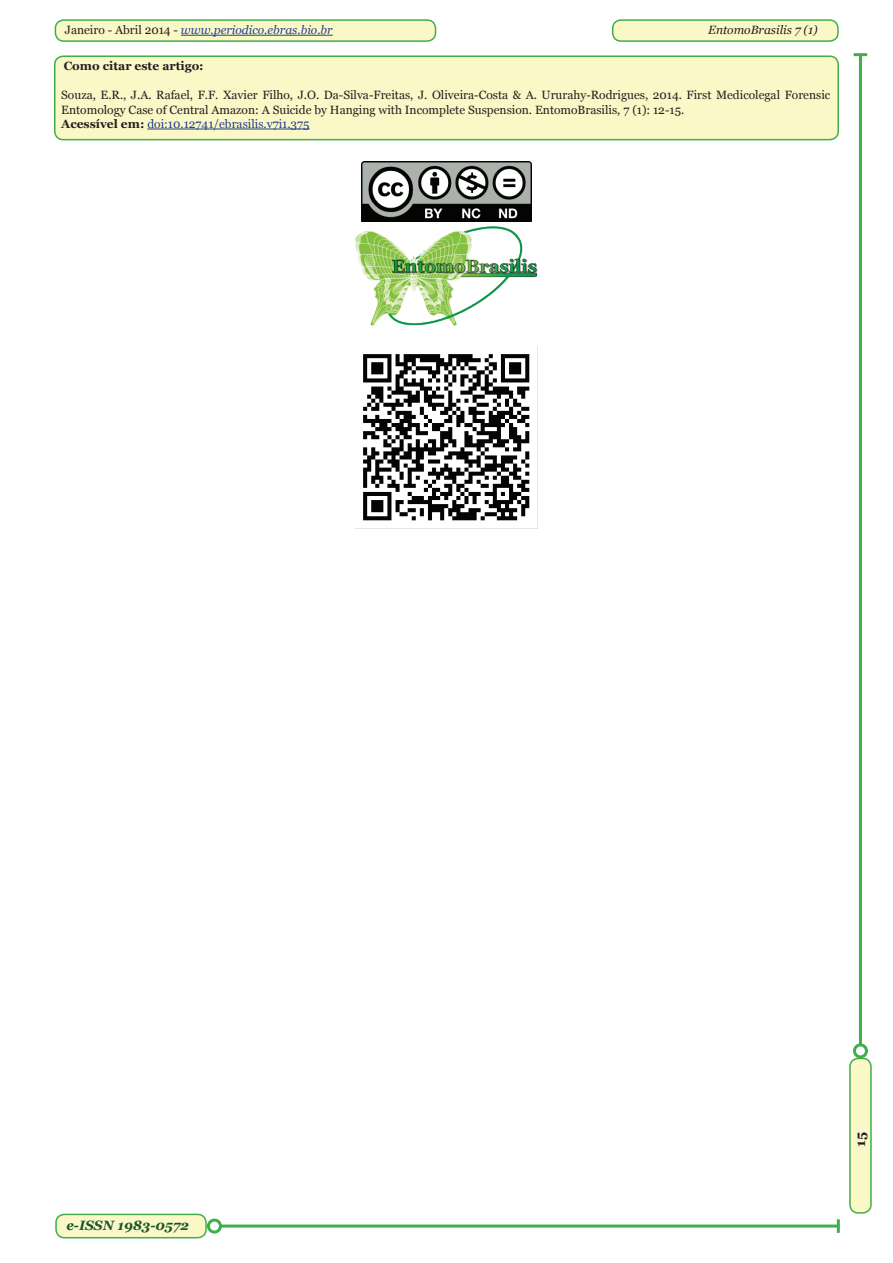
<style>
.page{position:relative;width:893px;height:1263px;background:#fff}
.page>*{position:absolute;margin:0;border:0;box-sizing:border-box;transform-origin:0 0}
.t1{font:italic 700 13.5px "Georgia";color:#19552a}
.t2{font:700 13.5px "Georgia";color:#231f20}
.t3{font:12px/14.4px "Georgia";color:#231f20}
.t4{font:italic 12px "Georgia";color:#253f8e}
.t5{font:700 12px "Georgia";color:#231f20}
.t6{font:italic 12px "Georgia";color:#231f20}
.s1{font-style:normal;color:#231f20}
.s2{font-weight:700}
.s3{color:#253f8e}
</style>
<div class="page">
<div style="left:55px;top:20px;width:381px;height:21px;background:#fbf8c7;border-radius:9px"></div>
<hr style="left:181px;top:35px;width:152px;height:1px;background:#253f8e">
<div style="left:55px;top:19px;width:381px;height:23px;border:2px solid #40ae49;border-radius:9px"></div>
<div style="left:613px;top:20px;width:225px;height:21px;background:#fbf8c7;border-radius:9px"></div>
<div style="left:612px;top:19px;width:227px;height:23px;border:2px solid #40ae49;border-radius:9px"></div>
<div style="left:56px;top:1214px;width:150px;height:24px;background:#fbf8c7;border-radius:9px"></div>
<div style="left:55px;top:1214px;width:152px;height:24px;border:2px solid #40ae49;border-radius:9px"></div>
<div style="left:850px;top:1058px;width:21px;height:155px;background:#fbf8c7;border-radius:9px"></div>
<div style="left:849px;top:1058px;width:23px;height:156px;border:2px solid #40ae49;border-radius:9px"></div>
<hr style="left:859px;top:55px;width:3px;height:990px;background:#40ae49">
<div style="left:853px;top:1043px;width:15px;height:15px;border:3px solid #40ae49;border-radius:50%"></div>
<svg style="left:854px;top:53px;width:13px;height:3px"></svg>
<hr style="left:220px;top:1224px;width:618px;height:3px;background:#40ae49">
<hr style="left:837px;top:1219px;width:3px;height:14px;background:#40ae49">
<div style="left:207px;top:1218px;width:15px;height:15px;border:3px solid #40ae49;border-radius:50%"></div>
<img style="left:363px;top:354px;width:167px;height:167px">
<div style="left:55px;top:56px;width:783px;height:84px;background:#fbf8c7;border-radius:9px"></div>
<hr style="left:147px;top:129px;width:163px;height:1px;background:#253f8e">
<div style="left:54px;top:55px;width:785px;height:85px;border:2px solid #40ae49;border-radius:9px"></div>
<img style="left:355px;top:226px;width:183px;height:100px">
<img style="left:361px;top:162px;width:170px;height:59px">
<p class="t4" style="left:65px;top:22px;width:269px"><span class="s1">Janeiro - Abril 2014 -</span> www.periodico.ebras.bio.br</p>
<p class="t6" style="left:708px;top:22px;width:111px">EntomoBrasilis 7 (1)</p>
<p class="t5" style="left:64px;top:58px;width:141px">Como citar este artigo:</p>
<p class="t3" style="left:61px;top:88px;width:770px">Souza, E.R., J.A. Rafael, F.F. Xavier Filho, J.O. Da-Silva-Freitas, J. Oliveira-Costa &amp; A. Ururahy-Rodrigues, 2014. First Medicolegal Forensic<br>Entomology Case of Central Amazon: A Suicide by Hanging with Incomplete Suspension. EntomoBrasilis, 7 (1): 12-15.<br><span class="s2">Acessível em:</span> <span class="s3">doi:10.12741/ebrasilis.v7i1.375</span></p>
<p class="t1" style="left:66px;top:1216px;width:124px">e-ISSN 1983-0572</p>
<p class="t2" style="left:852px;top:1147px;width:16px;rotate:-90deg">15</p>
</div>
